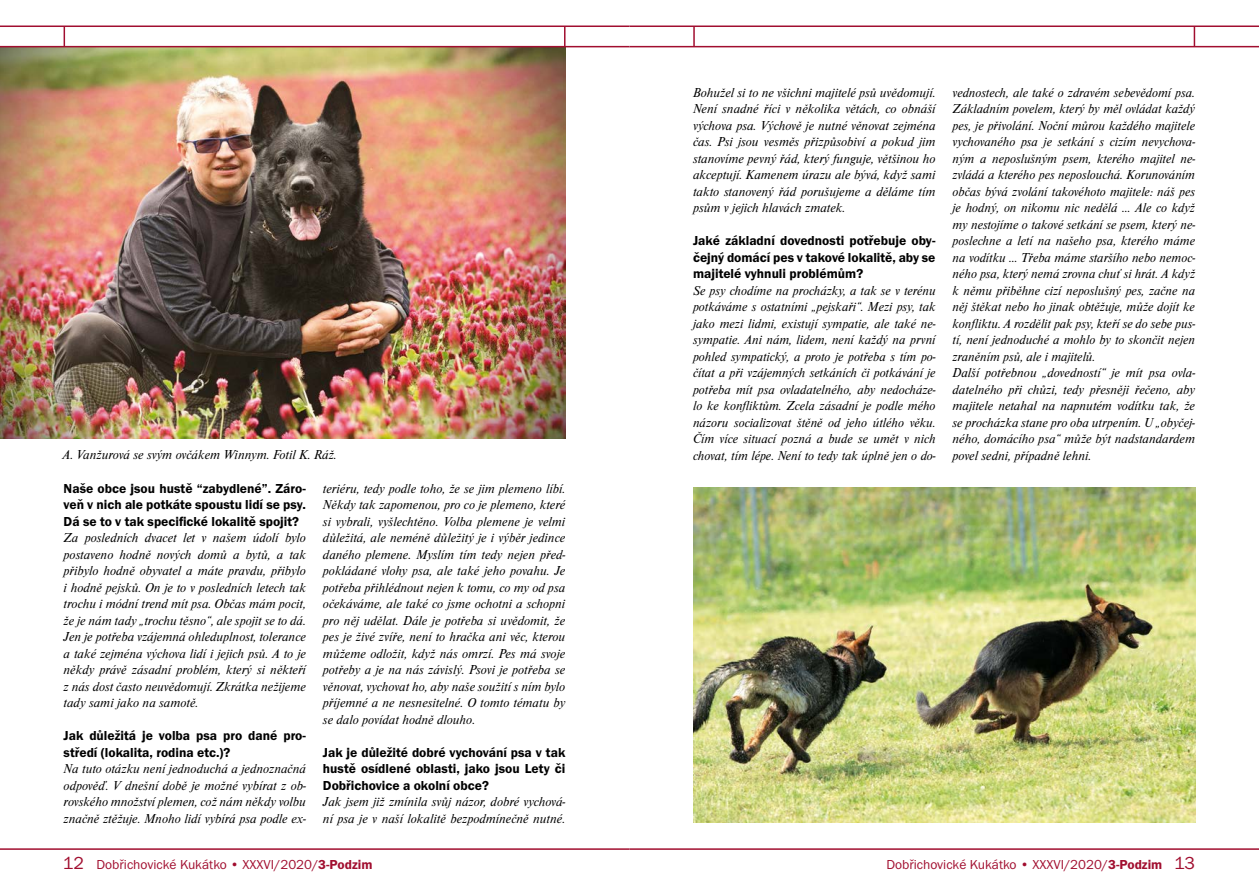
<style>
.page{position:relative;width:1259px;height:893px;background:#fff}
.page>*{position:absolute;margin:0;border:0;box-sizing:border-box;transform-origin:0 0}
.t1{font:italic 13.5px/16.5px "Nimbus Roman DOT";color:#000;text-align:justify}
.t2{font:13.5px/16.5px "Franklin Got Itc TOT Dem";color:#000;text-align:justify}
.t3{font:13.5px "Franklin Got Itc TOT Boo";color:#a10e2f}
.s1{font-size:18px}
.s2{font-family:"Franklin Got Itc TOT Dem"}
</style>
<div class="page">
<img style="left:0;top:47px;width:565px;height:392px">
<img style="left:693px;top:488px;width:503px;height:335px">
<hr style="left:629px;top:46px;width:630px;height:1px;background:#a10e2f">
<hr style="left:629px;top:26px;width:630px;height:1px;background:#a10e2f">
<hr style="left:693px;top:26px;width:2px;height:21px;background:#a10e2f">
<hr style="left:1193px;top:26px;width:2px;height:21px;background:#a10e2f">
<hr style="left:0;top:46px;width:629px;height:1px;background:#a10e2f">
<hr style="left:0;top:26px;width:629px;height:1px;background:#a10e2f">
<svg style="left:64px;top:27px;width:1px;height:19px"></svg>
<svg style="left:564px;top:27px;width:1px;height:19px"></svg>
<hr style="left:0;top:848px;width:629px;height:2px;background:#a10e2f">
<hr style="left:629px;top:848px;width:630px;height:2px;background:#a10e2f">
<p class="t1" style="left:952px;top:84px;width:244px;text-align:left">vednostech, ale také o zdravém sebevědomí psa.<br>Základním povelem, který by měl ovládat každý pes, je přivolání. Noční můrou každého majitele vychovaného psa je setkání s cizím nevychova&shy;ným a neposlušným psem, kterého majitel ne&shy;zvládá a kterého pes neposlouchá. Korunováním občas bývá zvolání takovéhoto majitele: náš pes je hodný, on nikomu nic nedělá … Ale co když my nestojíme o takové setkání se psem, který ne&shy;poslechne a letí na našeho psa, kterého máme na vodítku … Třeba máme staršího nebo nemoc&shy;ného psa, který nemá zrovna chuť si hrát. A když k němu přiběhne cizí neposlušný pes, začne na něj štěkat nebo ho jinak obtěžuje, může dojít ke konfliktu. A rozdělit pak psy, kteří se do sebe pus&shy;tí, není jednoduché a mohlo by to skončit nejen zraněním psů, ale i majitelů.<br>Další potřebnou „dovedností“ je mít psa ovla&shy;datelného při chůzi, tedy přesněji řečeno, aby majitele netahal na napnutém vodítku tak, že se procházka stane pro oba utrpením. U „obyčej&shy;ného, domácího psa“ může být nadstandardem</p>
<p class="t1" style="left:693px;top:84px;width:244px">Bohužel si to ne všichni majitelé psů uvědomují.<br>Není snadné říci v několika větách, co obnáší výchova psa. Výchově je nutné věnovat zejména čas. Psi jsou vesměs přizpůsobiví a pokud jim stanovíme pevný řád, který funguje, většinou ho akceptují. Kamenem úrazu ale bývá, když sami takto stanovený řád porušujeme a děláme tím psům v jejich hlavách zmatek.</p>
<p class="t2" style="left:693px;top:233px;width:244px">Jaké základní dovednosti potřebuje oby&shy;čejný domácí pes v takové lokalitě, aby se majitelé vyhnuli problémům?</p>
<p class="t1" style="left:693px;top:282px;width:244px">Se psy chodíme na procházky, a tak se v terénu potkáváme s ostatními „pejskaři“. Mezi psy, tak jako mezi lidmi, existují sympatie, ale také ne&shy;sympatie. Ani nám, lidem, není každý na první pohled sympatický, a proto je potřeba s tím po&shy;čítat a při vzájemných setkáních či potkávání je potřeba mít psa ovladatelného, aby nedocháze&shy;lo ke konfliktům. Zcela zásadní je podle mého názoru socializovat štěně od jeho útlého věku.<br>Čím více situací pozná a bude se umět v nich chovat, tím lépe. Není to tedy tak úplně jen o do-</p>
<p class="t1" style="left:63px;top:446px;width:275px">A. Vanžurová se svým ovčákem Winnym. Fotil K. Ráž.</p>
<p class="t1" style="left:952px;top:447px;width:140px">povel sedni, případně lehni.</p>
<p class="t2" style="left:64px;top:480px;width:244px">Naše obce jsou hustě “zabydlené”. Záro&shy;veň v nich ale potkáte spoustu lidí se psy.<br>Dá se to v tak specifické lokalitě spojit?</p>
<p class="t1" style="left:64px;top:530px;width:244px">Za posledních dvacet let v našem údolí bylo postaveno hodně nových domů a bytů, a tak přibylo hodně obyvatel a máte pravdu, přibylo i hodně pejsků. On je to v posledních letech tak trochu i módní trend mít psa. Občas mám pocit, že je nám tady „trochu těsno“, ale spojit se to dá.<br>Jen je potřeba vzájemná ohleduplnost, tolerance a také zejména výchova lidí i jejich psů. A to je někdy právě zásadní problém, který si někteří z nás dost často neuvědomují. Zkrátka nežijeme tady sami jako na samotě.</p>
<p class="t2" style="left:64px;top:728px;width:244px">Jak důležitá je volba psa pro dané pro&shy;středí (lokalita, rodina etc.)?</p>
<p class="t1" style="left:64px;top:761px;width:244px">Na tuto otázku není jednoduchá a jednoznačná odpověď. V dnešní době je možné vybírat z ob&shy;rovského množství plemen, což nám někdy volbu značně ztěžuje. Mnoho lidí vybírá psa podle ex-</p>
<p class="t1" style="left:323px;top:480px;width:244px">teriéru, tedy podle toho, že se jim plemeno líbí.<br>Někdy tak zapomenou, pro co je plemeno, které si vybrali, vyšlechtěno. Volba plemene je velmi důležitá, ale neméně důležitý je i výběr jedince daného plemene. Myslím tím tedy nejen před&shy;pokládané vlohy psa, ale také jeho povahu. Je potřeba přihlédnout nejen k tomu, co my od psa očekáváme, ale také co jsme ochotni a schopni pro něj udělat. Dále je potřeba si uvědomit, že pes je živé zvíře, není to hračka ani věc, kterou můžeme odložit, když nás omrzí. Pes má svoje potřeby a je na nás závislý. Psovi je potřeba se věnovat, vychovat ho, aby naše soužití s ním bylo příjemné a ne nesnesitelné. O tomto tématu by se dalo povídat hodně dlouho.</p>
<p class="t2" style="left:323px;top:744px;width:244px">Jak je důležité dobré vychování psa v tak hustě osídlené oblasti, jako jsou Lety či Dobřichovice a okolní obce?</p>
<p class="t1" style="left:323px;top:794px;width:244px">Jak jsem již zmínila svůj názor, dobré vychová&shy;ní psa je v naší lokalitě bezpodmínečně nutné.</p>
<p class="t3" style="left:63px;top:856px;width:311px"><span class="s1">12</span> Dobřichovické Kukátko • XXXVI/2020/<span class="s2">3-Podzim</span></p>
<p class="t3" style="left:886px;top:857px;width:310px">Dobřichovické Kukátko • XXXVI/2020/<span class="s2">3-Podzim</span> <span class="s1">13</span></p>
</div>
